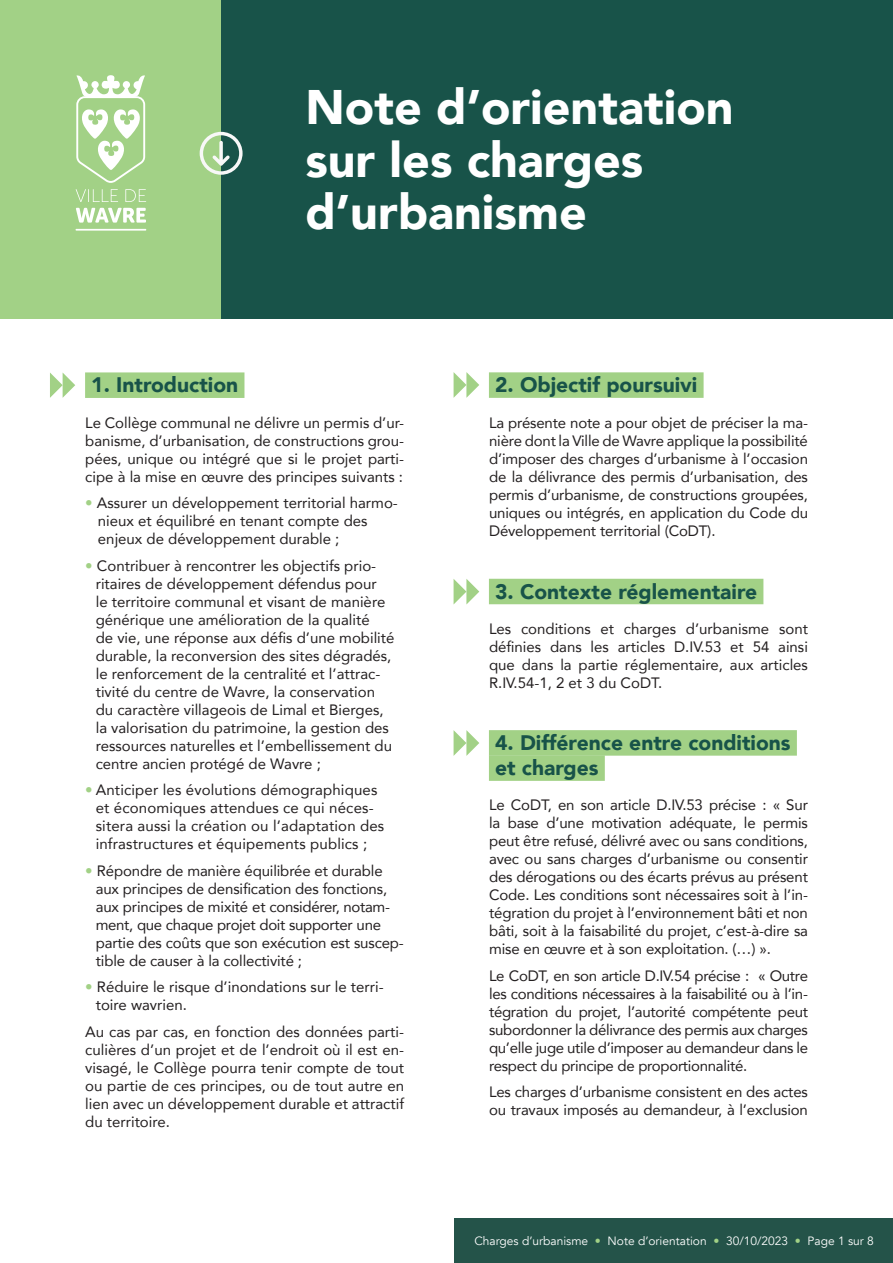
<style>
.page{position:relative;width:893px;height:1263px;background:#fff}
.page>*{position:absolute;margin:0;border:0;box-sizing:border-box;transform-origin:0 0}
.t1{font:900 48.45px/52.2px "Avenir";color:#fff}
.t2{font:900 21px/25.2px "Avenir";color:#185349}
.t3{font:15px/18px "Avenir";color:#231f20;text-align:justify}
.t4{font:12px "Avenir";color:#fff}
.s1{color:#a2d186}
</style>
<div class="page">
<div style="left:0;top:0;width:222px;height:319px;background:#a2d186"></div>
<div style="left:221px;top:0;width:672px;height:319px;background:#185349"></div>
<svg style="left:200px;top:132px;width:43px;height:43px"></svg>
<svg style="left:76px;top:75px;width:69px;height:108px"></svg>
<hr style="left:76px;top:229px;width:70px;height:1px;background:#fff">
<svg style="left:76px;top:189px;width:42px;height:13px"></svg>
<svg style="left:125px;top:189px;width:21px;height:13px"></svg>
<svg style="left:76px;top:208px;width:70px;height:15px"></svg>
<div style="left:85px;top:372px;width:159px;height:26px;background:#a2d186"></div>
<div style="left:489px;top:372px;width:215px;height:26px;background:#a2d186"></div>
<div style="left:489px;top:579px;width:274px;height:25px;background:#a2d186"></div>
<div style="left:489px;top:730px;width:308px;height:26px;background:#a2d186"></div>
<div style="left:489px;top:755px;width:116px;height:26px;background:#a2d186"></div>
<svg style="left:50px;top:372px;width:25px;height:26px"></svg>
<svg style="left:454px;top:372px;width:25px;height:26px"></svg>
<svg style="left:454px;top:579px;width:25px;height:25px"></svg>
<svg style="left:454px;top:730px;width:25px;height:26px"></svg>
<div style="left:455px;top:1219px;width:438px;height:44px;background:#245349"></div>
<p class="t1" style="left:305px;top:80px;width:430px">Note d’orientation sur les charges d’urbanisme</p>
<p class="t2" style="left:91px;top:372px;width:148px">1. Introduction</p>
<p class="t2" style="left:495px;top:372px;width:204px">2. Objectif poursuivi</p>
<p class="t3" style="left:85px;top:413px;width:320px">Le Collège communal ne délivre un permis d’ur&shy;banisme, d’urbanisation, de constructions grou&shy;pées, unique ou intégré que si le projet parti&shy;cipe à la mise en œuvre des principes suivants :</p>
<p class="t3" style="left:98px;top:494px;width:301px;text-align:left;text-indent:-13px"><span class="s1">•</span> Assurer un développement territorial harmo&shy;nieux et équilibré en tenant compte des enjeux de développement durable ;</p>
<p class="t3" style="left:96px;top:556px;width:300px;text-align:left;text-indent:-10px"><span class="s1">•</span> Contribuer à rencontrer les objectifs prio&shy;ritaires de développement défendus pour<br>le territoire communal et visant de manière générique une amélioration de la qualité<br>de vie, une réponse aux défis d’une mobilité durable, la reconversion des sites dégradés, le renforcement de la centralité et l’attrac&shy;tivité du centre de Wavre, la conservation du caractère villageois de Limal et Bierges, la valorisation du patrimoine, la gestion des ressources naturelles et l’embellissement du centre ancien protégé de Wavre ;</p>
<p class="t3" style="left:96px;top:781px;width:290px;text-align:left;text-indent:-10px"><span class="s1">•</span> Anticiper les évolutions démographiques et économiques attendues ce qui néces&shy;sitera aussi la création ou l’adaptation des infrastructures et équipements publics ;</p>
<p class="t3" style="left:96px;top:861px;width:310px;text-align:left;text-indent:-10px"><span class="s1">•</span> Répondre de manière équilibrée et durable aux principes de densification des fonctions, aux principes de mixité et considérer, notam&shy;ment, que chaque projet doit supporter une partie des coûts que son exécution est suscep&shy;tible de causer à la collectivité ;</p>
<p class="t3" style="left:96px;top:978px;width:289px;text-indent:-10px"><span class="s1">•</span> Réduire le risque d’inondations sur le terri&shy;toire wavrien.</p>
<p class="t3" style="left:85px;top:1022px;width:320px">Au cas par cas, en fonction des données parti&shy;culières d’un projet et de l’endroit où il est en&shy;visagé, le Collège pourra tenir compte de tout ou partie de ces principes, ou de tout autre en lien avec un développement durable et attractif du territoire.</p>
<p class="t3" style="left:489px;top:413px;width:320px">La présente note a pour objet de préciser la ma&shy;nière dont la Ville de Wavre applique la possibilité d’imposer des charges d’urbanisme à l’occasion de la délivrance des permis d’urbanisation, des permis d’urbanisme, de constructions groupées, uniques ou intégrés, en application du Code du Développement territorial (CoDT).</p>
<p class="t2" style="left:495px;top:578px;width:264px">3. Contexte réglementaire</p>
<p class="t3" style="left:489px;top:619px;width:320px">Les conditions et charges d’urbanisme sont définies dans les articles D.IV.53 et 54 ainsi que dans la partie réglementaire, aux articles R.IV.54-1, 2 et 3 du CoDT.</p>
<p class="t2" style="left:495px;top:729px;width:297px">4. Différence entre conditions et charges</p>
<p class="t3" style="left:489px;top:795px;width:320px">Le CoDT, en son article D.IV.53 précise : « Sur la base d’une motivation adéquate, le permis peut être refusé, délivré avec ou sans conditions, avec ou sans charges d’urbanisme ou consentir des dérogations ou des écarts prévus au présent Code. Les conditions sont nécessaires soit à l’in&shy;tégration du projet à l’environnement bâti et non bâti, soit à la faisabilité du projet, c’est-à-dire sa mise en œuvre et à son exploitation. (…) ».</p>
<p class="t3" style="left:489px;top:966px;width:320px">Le CoDT, en son article D.IV.54 précise : « Outre les conditions nécessaires à la faisabilité ou à l’in&shy;tégration du projet, l’autorité compétente peut subordonner la délivrance des permis aux charges qu’elle juge utile d’imposer au demandeur dans le respect du principe de proportionnalité.</p>
<p class="t3" style="left:489px;top:1082px;width:320px">Les charges d’urbanisme consistent en des actes ou travaux imposés au demandeur, à l’exclusion</p>
<p class="t4" style="left:474px;top:1234px;width:401px">Charges d’urbanisme <span class="s1">•</span> Note d’orientation <span class="s1">•</span> 30/10/2023 <span class="s1">•</span> Page 1 sur 8</p>
</div>
